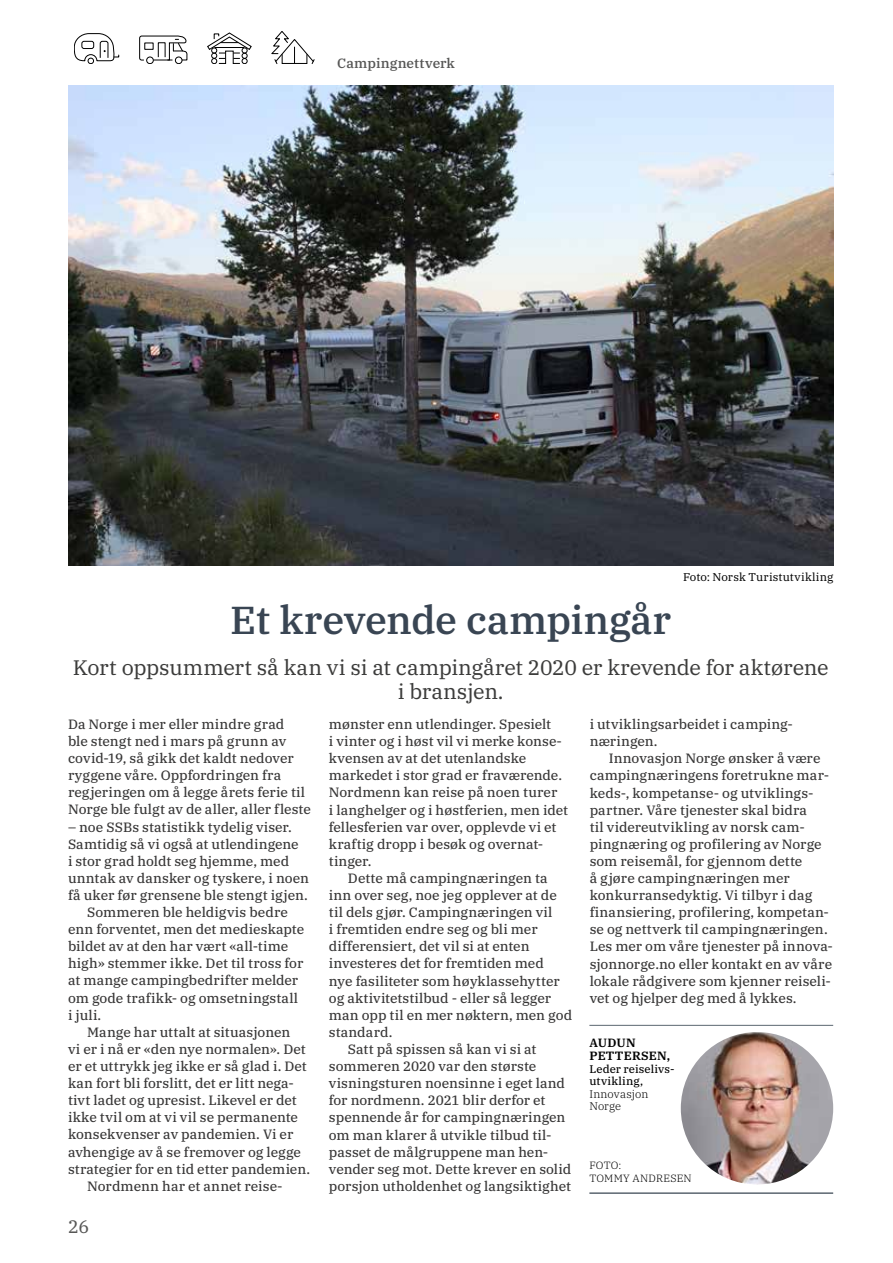
<style>
.page{position:relative;width:893px;height:1263px;background:#fff}
.page>*{position:absolute;margin:0;border:0;box-sizing:border-box;transform-origin:0 0}
.t1{font:500 39px "IBM Plex Serif";letter-spacing:-.01em;color:#394553}
.t2{font:21px/24px "IBM Plex Serif";letter-spacing:-.015em;color:#3c3c3b;text-align:center}
.t3{font:18px "IBM Plex Serif";color:#575756}
.t4{font:13.5px/17.1px "IBM Plex Serif Text";color:#373636}
.t5{font:500 13.5px "IBM Plex Serif";color:#575756}
.t6{font:600 12px/13.5px "IBM Plex Serif";letter-spacing:.02em;color:#000}
.t7{font:11.25px "IBM Plex Serif";letter-spacing:.02em;color:#000}
.t8{font:11.1px/12.5px "IBM Plex Serif Text";letter-spacing:.015em;color:#000}
.t9{font:300 11.1px/12.5px "IBM Plex Serif";letter-spacing:.01em;color:#000}
.t10{font:300 10.5px/13.5px "IBM Plex Serif";letter-spacing:.02em;color:#000}
</style>
<div class="page">
<svg style="left:74px;top:33px;width:45px;height:31px"></svg>
<div style="left:147px;top:57px;width:6px;height:7px;border:1px solid #000;border-radius:50%"></div>
<div style="left:175px;top:57px;width:7px;height:7px;border:1px solid #000;border-radius:50%"></div>
<svg style="left:139px;top:36px;width:48px;height:25px"></svg>
<svg style="left:207px;top:33px;width:45px;height:31px"></svg>
<svg style="left:272px;top:31px;width:43px;height:33px"></svg>
<img style="left:68px;top:85px;width:765px;height:481px">
<hr style="left:589px;top:1025px;width:244px;height:1px;background:#5b6670">
<img style="left:681px;top:1032px;width:152px;height:152px;border-radius:76px">
<hr style="left:589px;top:1192px;width:244px;height:2px;background:#5b6670">
<p class="t5" style="left:337px;top:53px;width:119px">Campingnettverk</p>
<p class="t7" style="left:683px;top:568px;width:152px">Foto: Norsk Turistutvikling</p>
<h1 class="t1" style="left:230px;top:590px;width:443px">Et krevende campingår</h1>
<h2 class="t2" style="left:73px;top:654px;width:757px">Kort oppsummert så kan vi si at campingåret 2020 er krevende for aktørene i bransjen.</h2>
<p class="t4" style="left:68px;top:714px;width:244px">Da Norge i mer eller mindre grad<br>ble stengt ned i mars på grunn av covid-19, så gikk det kaldt nedover ryggene våre. Oppfordringen fra regjeringen om å legge årets ferie til Norge ble fulgt av de aller, aller fleste</p>
<p class="t4" style="left:68px;top:817px;width:225px">– noe SSBs statistikk tydelig viser.</p>
<p class="t4" style="left:68px;top:834px;width:232px">Samtidig så vi også at utlendingene</p>
<p class="t4" style="left:68px;top:851px;width:223px">i stor grad holdt seg hjemme, med</p>
<p class="t4" style="left:68px;top:868px;width:243px">unntak av dansker og tyskere, i noen</p>
<p class="t4" style="left:68px;top:885px;width:241px">få uker før grensene ble stengt igjen.</p>
<p class="t4" style="left:87px;top:902px;width:202px">Sommeren ble heldigvis bedre</p>
<p class="t4" style="left:68px;top:920px;width:238px">enn forventet, men det medieskapte</p>
<p class="t4" style="left:68px;top:937px;width:222px">bildet av at den har vært «all-time</p>
<p class="t4" style="left:68px;top:954px;width:237px">high» stemmer ikke. Det til tross for</p>
<p class="t4" style="left:68px;top:971px;width:232px">at mange campingbedrifter melder</p>
<p class="t4" style="left:68px;top:988px;width:232px">om gode trafikk- og omsetningstall</p>
<p class="t4" style="left:68px;top:1005px;width:35px">i juli.</p>
<p class="t4" style="left:87px;top:1022px;width:205px">Mange har uttalt at situasjonen</p>
<p class="t4" style="left:68px;top:1039px;width:239px">vi er i nå er «den nye normalen». Det</p>
<p class="t4" style="left:68px;top:1056px;width:240px">er et uttrykk jeg ikke er så glad i. Det</p>
<p class="t4" style="left:68px;top:1074px;width:227px">kan fort bli forslitt, det er litt nega-</p>
<p class="t4" style="left:68px;top:1091px;width:230px">tivt ladet og upresist. Likevel er det</p>
<p class="t4" style="left:68px;top:1108px;width:232px">ikke tvil om at vi vil se permanente</p>
<p class="t4" style="left:68px;top:1125px;width:227px">konsekvenser av pandemien. Vi er</p>
<p class="t4" style="left:68px;top:1142px;width:234px">avhengige av å se fremover og legge</p>
<p class="t4" style="left:68px;top:1159px;width:244px">strategier for en tid etter pandemien.</p>
<p class="t4" style="left:87px;top:1176px;width:197px">Nordmenn har et annet reise-</p>
<p class="t4" style="left:329px;top:714px;width:224px">mønster enn utlendinger. Spesielt</p>
<p class="t4" style="left:329px;top:732px;width:235px">i vinter og i høst vil vi merke konse-</p>
<p class="t4" style="left:329px;top:749px;width:199px">kvensen av at det utenlandske</p>
<p class="t4" style="left:329px;top:766px;width:235px">markedet i stor grad er fraværende.</p>
<p class="t4" style="left:329px;top:783px;width:230px">Nordmenn kan reise på noen turer</p>
<p class="t4" style="left:329px;top:800px;width:241px">i langhelger og i høstferien, men idet</p>
<p class="t4" style="left:329px;top:817px;width:229px">fellesferien var over, opplevde vi et</p>
<p class="t4" style="left:329px;top:834px;width:216px">kraftig dropp i besøk og overnat-</p>
<p class="t4" style="left:329px;top:851px;width:44px">tinger.</p>
<p class="t4" style="left:348px;top:868px;width:201px">Dette må campingnæringen ta</p>
<p class="t4" style="left:329px;top:885px;width:229px">inn over seg, noe jeg opplever at de</p>
<p class="t4" style="left:329px;top:903px;width:225px">til dels gjør. Campingnæringen vil</p>
<p class="t4" style="left:329px;top:920px;width:210px">i fremtiden endre seg og bli mer</p>
<p class="t4" style="left:329px;top:937px;width:202px">differensiert, det vil si at enten</p>
<p class="t4" style="left:329px;top:954px;width:217px">investeres det for fremtiden med</p>
<p class="t4" style="left:329px;top:971px;width:232px">nye fasiliteter som høyklassehytter</p>
<p class="t4" style="left:329px;top:988px;width:224px">og aktivitetstilbud - eller så legger</p>
<p class="t4" style="left:329px;top:1005px;width:245px">man opp til en mer nøktern, men god</p>
<p class="t4" style="left:329px;top:1022px;width:65px">standard.</p>
<p class="t4" style="left:348px;top:1039px;width:190px">Satt på spissen så kan vi si at</p>
<p class="t4" style="left:329px;top:1057px;width:209px">sommeren 2020 var den største</p>
<p class="t4" style="left:329px;top:1074px;width:238px">visningsturen noensinne i eget land</p>
<p class="t4" style="left:329px;top:1091px;width:218px">for nordmenn. 2021 blir derfor et</p>
<p class="t4" style="left:329px;top:1108px;width:238px">spennende år for campingnæringen</p>
<p class="t4" style="left:329px;top:1125px;width:224px">om man klarer å utvikle tilbud til-</p>
<p class="t4" style="left:329px;top:1142px;width:221px">passet de målgruppene man hen-</p>
<p class="t4" style="left:329px;top:1159px;width:244px">vender seg mot. Dette krever en solid</p>
<p class="t4" style="left:329px;top:1176px;width:244px">porsjon utholdenhet og langsiktighet</p>
<p class="t4" style="left:590px;top:715px;width:205px">i utviklingsarbeidet i camping&shy;næringen.</p>
<p class="t4" style="left:590px;top:749px;width:245px;text-indent:19px">Innovasjon Norge ønsker å være campingnæringens foretrukne mar&shy;keds-, kompetanse- og utviklings&shy;partner. Våre tjenester skal bidra<br>til videreutvikling av norsk cam&shy;pingnæring og profilering av Norge som reisemål, for gjennom dette<br>å gjøre campingnæringen mer konkurransedyktig. Vi tilbyr i dag finansiering, profilering, kompetan&shy;se og nettverk til campingnæringen.<br>Les mer om våre tjenester på innova&shy;sjonnorge.no eller kontakt en av våre lokale rådgivere som kjenner reiseli&shy;vet og hjelper deg med å lykkes.</p>
<p class="t6" style="left:589px;top:1035px;width:82px">AUDUN<br>PETTERSEN,</p>
<p class="t8" style="left:589px;top:1062px;width:87px">Leder reiselivs&shy;utvikling,</p>
<p class="t9" style="left:589px;top:1087px;width:60px">Innovasjon<br>Norge</p>
<p class="t10" style="left:589px;top:1157px;width:104px">FOTO:<br>TOMMY ANDRESEN</p>
<h3 class="t3" style="left:68px;top:1213px;width:23px">26</h3>
</div>
